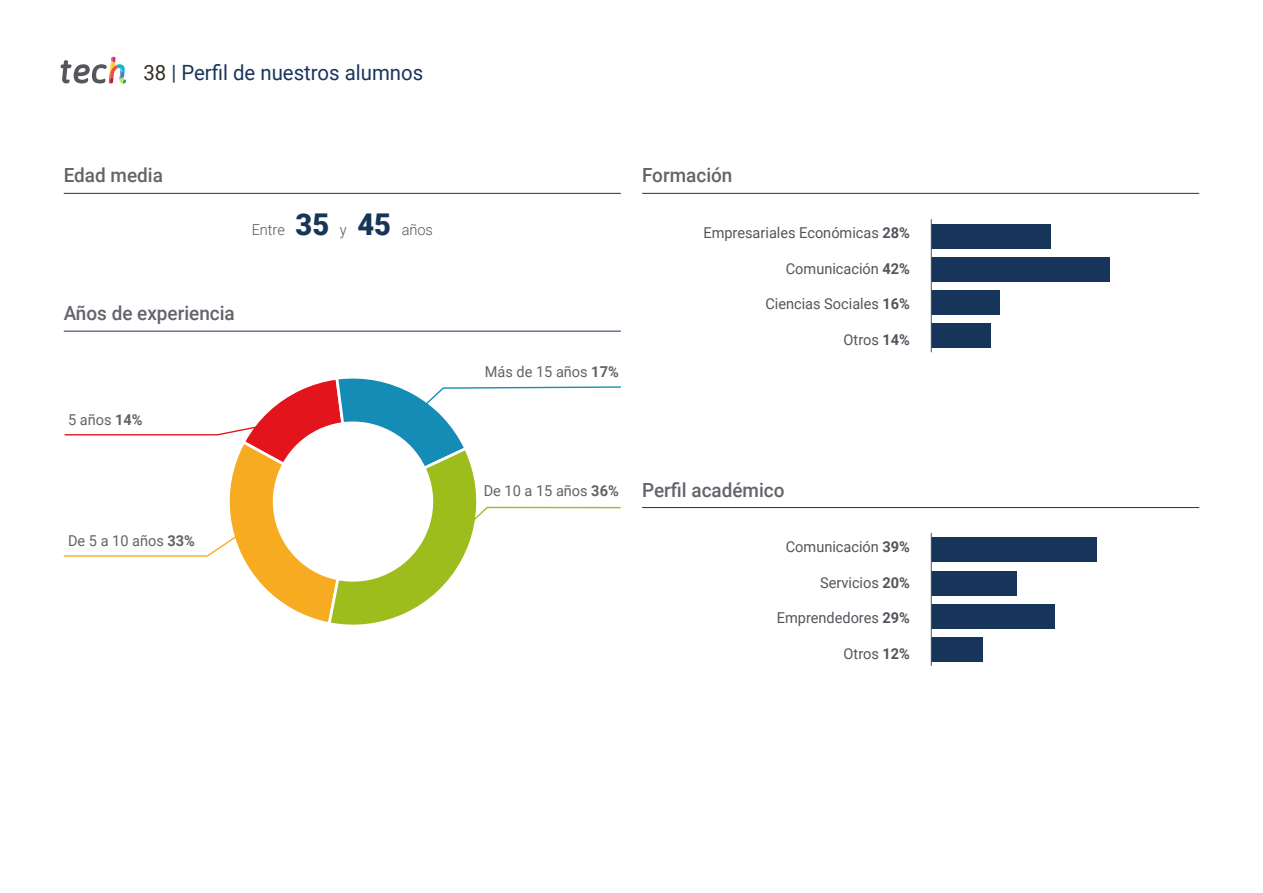
<style>
.page{position:relative;width:1263px;height:893px;background:#fff}
.page>*{position:absolute;margin:0;border:0;box-sizing:border-box;transform-origin:0 0}
.t1{font:21px "Roboto";color:#1a355c}
.t2{font:500 19.5px "Roboto";color:#61646a}
.t3{font:15px "Roboto";color:#52555b}
.t4{font:15px "Roboto";color:#636363}
.t5{font:300 15px "Roboto";color:#52555b}
.s1{color:#312e20}
.s2{font-weight:900;font-size:30px;color:#153559}
.s3{font-weight:700}
</style>
<div class="page">
<svg style="left:61px;top:57px;width:65px;height:27px"></svg>
<hr style="left:64px;top:193px;width:557px;height:1px;background:#17355b">
<hr style="left:642px;top:507px;width:557px;height:1px;background:#17355b">
<hr style="left:642px;top:193px;width:557px;height:1px;background:#17355b">
<hr style="left:64px;top:331px;width:557px;height:1px;background:#17355b">
<svg style="left:64px;top:378px;width:557px;height:247px"></svg>
<div style="left:931px;top:224px;width:119px;height:24px;background:#17355b"></div>
<div style="left:931px;top:257px;width:179px;height:25px;background:#17355b"></div>
<div style="left:931px;top:290px;width:68px;height:25px;background:#17355b"></div>
<div style="left:931px;top:324px;width:60px;height:24px;background:#17355b"></div>
<hr style="left:931px;top:219px;width:1px;height:133px;background:#52555b">
<div style="left:931px;top:538px;width:166px;height:24px;background:#17355b"></div>
<div style="left:931px;top:571px;width:85px;height:24px;background:#17355b"></div>
<div style="left:931px;top:604px;width:123px;height:24px;background:#17355b"></div>
<div style="left:931px;top:637px;width:51px;height:25px;background:#17355b"></div>
<hr style="left:931px;top:533px;width:1px;height:133px;background:#52555b">
<h1 class="t1" style="left:144px;top:57px;width:281px"><span class="s1">38</span> | Perfil de nuestros alumnos</h1>
<h2 class="t2" style="left:64px;top:161px;width:101px">Edad media</h2>
<p class="t5" style="left:252px;top:219px;width:183px">Entre <span class="s2">35</span> y <span class="s2">45</span> años</p>
<h2 class="t2" style="left:64px;top:300px;width:173px">Años de experiencia</h2>
<p class="t4" style="left:68px;top:409px;width:76px">5 años <span class="s3">14%</span></p>
<p class="t4" style="left:68px;top:530px;width:128px">De 5 a 10 años <span class="s3">33%</span></p>
<p class="t4" style="left:485px;top:361px;width:135px">Más de 15 años <span class="s3">17%</span></p>
<h2 class="t2" style="left:642px;top:161px;width:92px">Formación</h2>
<p class="t3" style="left:703px;top:222px;width:208px">Empresariales Económicas <span class="s3">28%</span></p>
<p class="t3" style="left:786px;top:258px;width:126px">Comunicación <span class="s3">42%</span></p>
<p class="t3" style="left:765px;top:293px;width:146px">Ciencias Sociales <span class="s3">16%</span></p>
<p class="t3" style="left:844px;top:329px;width:68px">Otros <span class="s3">14%</span></p>
<p class="t4" style="left:484px;top:480px;width:137px">De 10 a 15 años <span class="s3">36%</span></p>
<h2 class="t2" style="left:642px;top:476px;width:144px">Perfil académico</h2>
<p class="t3" style="left:786px;top:536px;width:126px">Comunicación <span class="s3">39%</span></p>
<p class="t3" style="left:820px;top:572px;width:91px">Servicios <span class="s3">20%</span></p>
<p class="t3" style="left:777px;top:607px;width:135px">Emprendedores <span class="s3">29%</span></p>
<p class="t3" style="left:844px;top:643px;width:68px">Otros <span class="s3">12%</span></p>
</div>
